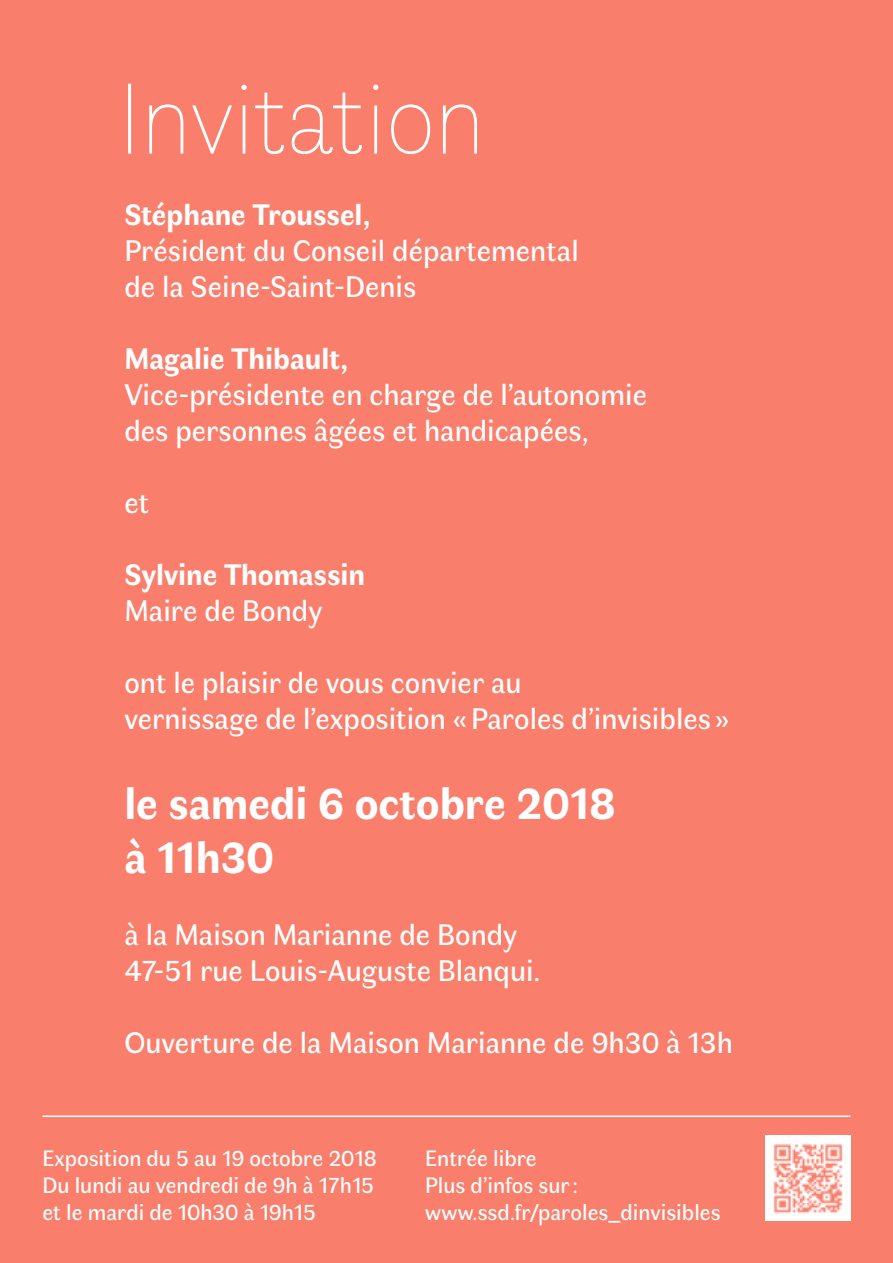
<style>
.page{position:relative;width:893px;height:1263px;background:#f97f6c}
.page>*{position:absolute;margin:0;border:0;box-sizing:border-box;transform-origin:0 0}
.t1{font:700 45px/54px "Faune Text";color:#fff}
.t2{font:30px/36px "Faune Text";color:#fff}
.t3{font:700 30px "Faune Text";color:#fff}
.t4{font:22.5px/27px "Faune Text";color:#fff}
</style>
<div class="page">
<div style="left:128px;top:84px;width:3px;height:70px;border:2px solid #fff"></div>
<svg style="left:149px;top:104px;width:35px;height:50px"></svg>
<svg style="left:192px;top:105px;width:40px;height:49px"></svg>
<svg style="left:241px;top:85px;width:6px;height:5px"></svg>
<div style="left:243px;top:105px;width:2px;height:49px;border:2px solid #fff"></div>
<svg style="left:255px;top:92px;width:29px;height:63px"></svg>
<svg style="left:291px;top:92px;width:71px;height:63px"></svg>
<svg style="left:373px;top:85px;width:5px;height:5px"></svg>
<div style="left:374px;top:105px;width:3px;height:49px;border:2px solid #fff"></div>
<svg style="left:391px;top:104px;width:40px;height:51px"></svg>
<svg style="left:443px;top:104px;width:34px;height:50px"></svg>
<hr style="left:43px;top:1115px;width:807px;height:2px;background:#fff">
<img style="left:765px;top:1135px;width:85px;height:85px">
<p class="t3" style="left:124px;top:194px;width:248px">Stéphane Troussel,</p>
<p class="t2" style="left:124px;top:232px;width:456px">Président du Conseil départemental de la Seine-Saint-Denis</p>
<p class="t3" style="left:124px;top:338px;width:226px">Magalie Thibault,</p>
<p class="t2" style="left:124px;top:376px;width:524px">Vice-présidente en charge de l’autonomie des personnes âgées et handicapées,</p>
<p class="t2" style="left:124px;top:484px;width:26px">et</p>
<p class="t3" style="left:124px;top:554px;width:242px">Sylvine Thomassin</p>
<p class="t2" style="left:124px;top:592px;width:199px">Maire de Bondy</p>
<p class="t2" style="left:124px;top:664px;width:399px">ont le plaisir de vous convier au</p>
<p class="t2" style="left:124px;top:700px;width:607px">vernissage de l’exposition «Paroles d’invisibles »</p>
<p class="t1" style="left:124px;top:774px;width:493px">le samedi 6 octobre 2018 à 11h30</p>
<p class="t2" style="left:124px;top:916px;width:394px">à la Maison Marianne de Bondy</p>
<p class="t2" style="left:124px;top:952px;width:418px">47-51 rue Louis-Auguste Blanqui.</p>
<p class="t2" style="left:124px;top:1024px;width:610px">Ouverture de la Maison Marianne de 9h30 à 13h</p>
<p class="t4" style="left:43px;top:1144px;width:336px">Exposition du 5 au 19 octobre 2018</p>
<p class="t4" style="left:43px;top:1171px;width:333px">Du lundi au vendredi de 9h à 17h15</p>
<p class="t4" style="left:43px;top:1198px;width:275px">et le mardi de 10h30 à 19h15</p>
<p class="t4" style="left:425px;top:1144px;width:113px">Entrée libre</p>
<p class="t4" style="left:425px;top:1171px;width:297px">Plus d’infos sur : www.ssd.fr/paroles_dinvisibles</p>
</div>
